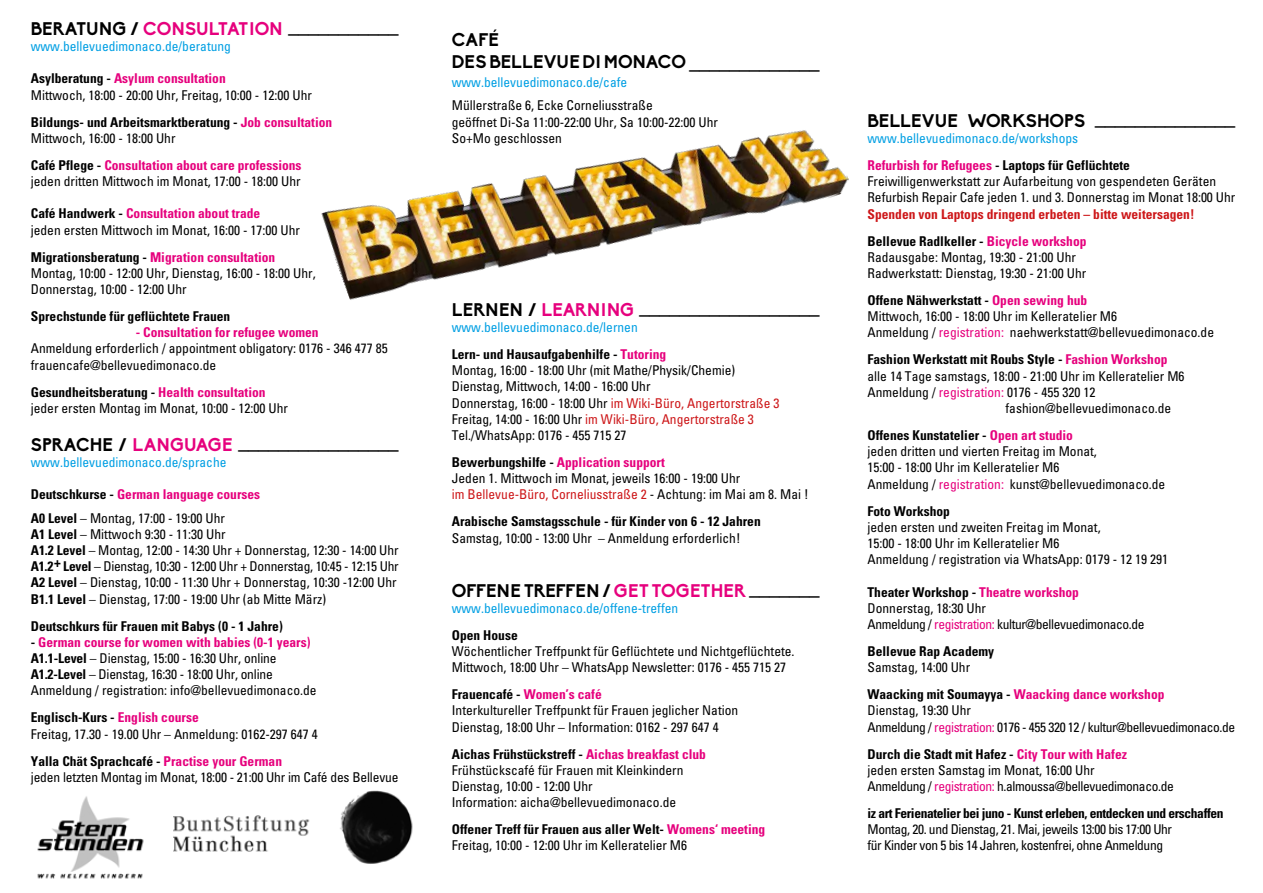
<style>
.page{position:relative;width:1263px;height:893px;background:#fff}
.page>*{position:absolute;margin:0;border:0;box-sizing:border-box;transform-origin:0 0}
.t1{font:700 18px/21.6px "Biko";color:#000}
.t2{font:18px "Arial";color:#000}
.t3{font:700 18px "Biko";color:#e6007d}
.t4{font:condensed 13.5px/16.2px "Univers";color:#000}
.t5{font:condensed 13.5px/16.2px "Univers";letter-spacing:-.03em;color:#000}
.t6{font:700 condensed 13.5px/16.2px "Univers";color:#000}
.t7{font:condensed 13.5px/27px "Univers";color:#009fe3}
.t8{font:700 condensed 13.5px/27px "Univers";color:#e6007d}
.t9{font:700 condensed 13.5px/27px "Univers";color:#cd1719}
.t10{font:700 condensed 13.5px "Univers";letter-spacing:-.03em;color:#000}
.s1{color:#000}
.s2{font-weight:700}
.s3{font-weight:700;color:#e6007d}
.s4{color:#e6007d}
.s5{font-weight:400}
.s6{font-family:"Biko";font-weight:700}
.s7{font-family:"Biko";font-weight:700;color:#e6007d}
.s8{font-family:"Arial";font-weight:400}
.s9{font-weight:700;color:#000}
.s10{color:#cd1719}
.s11{font-weight:400;color:#000}
</style>
<div class="page">
<img style="left:174px;top:790px;width:239px;height:74px">
<img style="left:37px;top:796px;width:107px;height:83px">
<img style="left:321px;top:130px;width:528px;height:170px">
<h1 class="t3" style="left:31px;top:18px;width:369px"><span class="s1">BERATUNG /</span> CONSULTATION <sup>___________</sup></h1>
<p class="t7" style="left:31px;top:32px;width:202px">www.bellevuedimonaco.de/beratung</p>
<p class="t4" style="left:31px;top:70px;width:283px"><span class="s2">Asylberatung -</span> <span class="s3">Asylum consultation<br></span>Mittwoch, 18:00 - 20:00 Uhr, Freitag, 10:00 - 12:00 Uhr</p>
<p class="t6" style="left:31px;top:113px;width:303px">Bildungs- und Arbeitsmarktberatung - <span class="s4">Job consultation<br></span><span class="s5">Mittwoch, 16:00 - 18:00 Uhr</span></p>
<p class="t4" style="left:31px;top:157px;width:272px"><span class="s2">Café Pflege -</span> <span class="s3">Consultation about care professions </span>jeden dritten Mittwoch im Monat, 17:00 - 18:00 Uhr</p>
<p class="t4" style="left:31px;top:205px;width:271px"><span class="s2">Café Handwerk -</span> <span class="s3">Consultation about trade<br></span>jeden ersten Mittwoch im Monat, 16:00 - 17:00 Uhr</p>
<p class="t4" style="left:31px;top:248px;width:286px"><span class="s2">Migrationsberatung -</span> <span class="s3">Migration consultation<br></span>Montag, 10:00 - 12:00 Uhr, Dienstag, 16:00 - 18:00 Uhr,<br>Donnerstag, 10:00 - 12:00 Uhr</p>
<p class="t6" style="left:31px;top:308px;width:201px">Sprechstunde für geflüchtete Frauen</p>
<p class="t8" style="left:136px;top:319px;width:184px">- Consultation for refugee women</p>
<p class="t4" style="left:31px;top:340px;width:358px">Anmeldung erforderlich / appointment obligatory: 0176 - 346 477 85 frauencafe@bellevuedimonaco.de</p>
<p class="t4" style="left:31px;top:383px;width:259px"><span class="s2">Gesundheitsberatung -</span> <span class="s3">Health consultation </span>jeder ersten Montag im Monat, 10:00 - 12:00 Uhr</p>
<h1 class="t2" style="left:31px;top:429px;width:369px"><span class="s6">SPRACHE /</span> <span class="s7">LANGUAGE</span> ________________</h1>
<p class="t7" style="left:31px;top:448px;width:197px">www.bellevuedimonaco.de/sprache</p>
<p class="t4" style="left:31px;top:482px;width:231px;line-height:23.4px"><span class="s2">Deutschkurse -</span> <span class="s3">German language courses<br></span><span class="s2">A0 Level</span> – Montag, 17:00 - 19:00 Uhr</p>
<p class="t4" style="left:31px;top:525px;width:369px"><span class="s2">A1 Level</span> – Mittwoch 9:30 - 11:30 Uhr<br><span class="s2">A1.2 Level</span> – Montag, 12:00 - 14:30 Uhr + Donnerstag, 12:30 - 14:00 Uhr <span class="s2">A1.2</span><sup>+</sup> <span class="s2">Level</span> – Dienstag, 10:30 - 12:00 Uhr + Donnerstag, 10:45 - 12:15 Uhr <span class="s2">A2 Level</span> – Dienstag, 10:00 - 11:30 Uhr + Donnerstag, 10:30 -12:00 Uhr <span class="s2">B1.1 Level</span> – Dienstag, 17:00 - 19:00 Uhr (ab Mitte März)</p>
<p class="t6" style="left:31px;top:617px;width:253px">Deutschkurs für Frauen mit Babys (0 - 1 Jahre)</p>
<p class="t4" style="left:31px;top:634px;width:287px"><span class="s2">-</span> <span class="s3">German course for women with babies (0-1 years)<br></span><span class="s2">A1.1-Level</span> – Dienstag, 15:00 - 16:30 Uhr, online <span class="s2">A1.2-Level</span> – Dienstag, 16:30 - 18:00 Uhr, online Anmeldung / registration: info@bellevuedimonaco.de</p>
<p class="t4" style="left:31px;top:709px;width:289px"><span class="s2">Englisch-Kurs -</span> <span class="s3">English course<br></span>Freitag, 17.30 - 19.00 Uhr – Anmeldung: 0162-297 647 4</p>
<p class="t4" style="left:31px;top:752px;width:369px"><span class="s2">Yalla Chät Sprachcafé -</span> <span class="s3">Practise your German<br></span>jeden letzten Montag im Monat, 18:00 - 21:00 Uhr im Café des Bellevue</p>
<h1 class="t1" style="left:452px;top:29px;width:369px">CAFÉ<br>DES BELLEVUE DI MONACO <span class="s8">_____________</span></h1>
<p class="t7" style="left:452px;top:68px;width:177px">www.bellevuedimonaco.de/cafe</p>
<p class="t4" style="left:452px;top:97px;width:268px">Müllerstraße 6, Ecke Corneliusstraße<br>geöffnet Di-Sa 11:00-22:00 Uhr, Sa 10:00-22:00 Uhr<br>So+Mo geschlossen</p>
<h1 class="t2" style="left:452px;top:295px;width:369px"><span class="s6">LERNEN /</span> <span class="s7">LEARNING</span> __________________</h1>
<p class="t7" style="left:452px;top:313px;width:216px">www.bellevuedimonaco.de/lernen<br><span class="s9">Lern- und Hausaufgabenhilfe -</span> <span class="s3">Tutoring</span></p>
<p class="t4" style="left:452px;top:362px;width:329px">Montag, 16:00 - 18:00 Uhr (mit Mathe/Physik/Chemie)<br>Dienstag, Mittwoch, 14:00 - 16:00 Uhr<br>Donnerstag, 16:00 - 18:00 Uhr <span class="s10">im Wiki-Büro, Angertorstraße 3<br></span>Freitag, 14:00 - 16:00 Uhr <span class="s10">im Wiki-Büro, Angertorstraße 3<br></span>Tel./WhatsApp: 0176 - 455 715 27</p>
<p class="t4" style="left:452px;top:454px;width:358px"><span class="s2">Bewerbungshilfe -</span> <span class="s3">Application support<br></span>Jeden 1. Mittwoch im Monat, jeweils 16:00 - 19:00 Uhr<br><span class="s10">im Bellevue-Büro, Corneliusstraße 2</span> - Achtung: im Mai am 8. Mai !</p>
<p class="t6" style="left:452px;top:513px;width:310px">Arabische Samstagsschule - für Kinder von 6 - 12 Jahren</p>
<p class="t4" style="left:452px;top:529px;width:290px">Samstag, 10:00 - 13:00 Uhr – Anmeldung erforderlich!</p>
<h1 class="t1" style="left:452px;top:580px;width:369px">OFFENE TREFFEN / <span class="s4">GET TOGETHER</span> <sup>_______</sup></h1>
<p class="t7" style="left:452px;top:594px;width:228px">www.bellevuedimonaco.de/offene-treffen</p>
<p class="t6" style="left:452px;top:627px;width:67px">Open House</p>
<p class="t4" style="left:452px;top:643px;width:344px">Wöchentlicher Treffpunkt für Geflüchtete und Nichtgeflüchtete.<br>Mittwoch, 18:00 Uhr – WhatsApp Newsletter: 0176 - 455 715 27</p>
<p class="t4" style="left:452px;top:686px;width:288px"><span class="s2">Frauencafé -</span> <span class="s3">Women’s café<br></span>Interkultureller Treffpunkt für Frauen jeglicher Nation<br>Dienstag, 18:00 Uhr – Information: 0162 - 297 647 4</p>
<p class="t4" style="left:452px;top:745px;width:256px"><span class="s2">Aichas Frühstückstreff -</span> <span class="s3">Aichas breakfast club </span>Frühstückscafé für Frauen mit Kleinkindern Dienstag, 10:00 - 12:00 Uhr<br>Information: aicha@bellevuedimonaco.de</p>
<p class="t4" style="left:452px;top:821px;width:315px"><span class="s2">Offener Treff für Frauen aus aller Welt-</span> <span class="s3">Womens‘ meeting<br></span>Freitag, 10:00 - 12:00 Uhr im Kelleratelier M6</p>
<h1 class="t1" style="left:867px;top:110px;width:369px">BELLEVUE WORKSHOPS <sup>______________</sup></h1>
<p class="t7" style="left:867px;top:124px;width:264px">www.bellevuedimonaco.de/workshops<br><span class="s3">Refurbish for Refugees</span> <span class="s9">- Laptops für Geflüchtete</span></p>
<p class="t4" style="left:867px;top:173px;width:369px">Freiwilligenwerkstatt zur Aufarbeitung von gespendeten Geräten<br>Refurbish Repair Cafe jeden 1. und 3. Donnerstag im Monat 18:00 Uhr</p>
<p class="t9" style="left:867px;top:200px;width:328px">Spenden von Laptops dringend erbeten – bitte weitersagen!<br><span class="s1">Bellevue Radlkeller -</span> <span class="s4">Bicycle workshop</span></p>
<p class="t4" style="left:867px;top:249px;width:220px">Radausgabe: Montag, 19:30 - 21:00 Uhr<br>Radwerkstatt: Dienstag, 19:30 - 21:00 Uhr</p>
<p class="t4" style="left:867px;top:292px;width:348px"><span class="s2">Offene Nähwerkstatt -</span> <span class="s3">Open sewing hub<br></span>Mittwoch, 16:00 - 18:00 Uhr im Kelleratelier M6<br>Anmeldung / <span class="s4">registration:</span> naehwerkstatt@bellevuedimonaco.de</p>
<p class="t6" style="left:867px;top:351px;width:301px">Fashion Werkstatt mit Roubs Style - <span class="s4">Fashion Workshop</span></p>
<p class="t4" style="left:867px;top:367px;width:319px">alle 14 Tage samstags, 18:00 - 21:00 Uhr im Kelleratelier M6</p>
<p class="t4" style="left:867px;top:384px;width:229px">Anmeldung / <span class="s4">registration:</span> 0176 - 455 320 12</p>
<p class="t4" style="left:1005px;top:400px;width:167px">fashion@bellevuedimonaco.de</p>
<p class="t4" style="left:867px;top:427px;width:299px"><span class="s2">Offenes Kunstatelier -</span> <span class="s3">Open art studio<br></span>jeden dritten und vierten Freitag im Monat,<br>15:00 - 18:00 Uhr im Kelleratelier M6<br>Anmeldung / <span class="s4">registration:</span> kunst@bellevuedimonaco.de</p>
<p class="t6" style="left:867px;top:502px;width:84px">Foto Workshop</p>
<p class="t4" style="left:867px;top:519px;width:302px">jeden ersten und zweiten Freitag im Monat,<br>15:00 - 18:00 Uhr im Kelleratelier M6<br>Anmeldung / registration via WhatsApp: 0179 - 12 19 291</p>
<p class="t5" style="left:867px;top:583px;width:279px"><span class="s2">Theater Workshop -</span> <span class="s3">Theatre workshop<br></span>Donnerstag, 18:30 Uhr<br>Anmeldung / <span class="s4">registration:</span> kultur@bellevuedimonaco.de</p>
<p class="t6" style="left:867px;top:643px;width:128px">Bellevue Rap Academy</p>
<p class="t8" style="left:867px;top:654px;width:298px"><span class="s11">Samstag, 14:00 Uhr<br></span><span class="s1">Waacking mit Soumayya -</span> Waacking dance workshop</p>
<p class="t5" style="left:867px;top:702px;width:369px">Dienstag, 19:30 Uhr<br>Anmeldung / <span class="s4">registration:</span> 0176 - 455 320 12 / kultur@bellevuedimonaco.de</p>
<p class="t5" style="left:867px;top:745px;width:308px"><span class="s2">Durch die Stadt mit Hafez -</span> <span class="s3">City Tour with Hafez<br></span>jeden ersten Samstag im Monat, 16:00 Uhr<br>Anmeldung / <span class="s4">registration:</span> h.almoussa@bellevuedimonaco.de</p>
<p class="t10" style="left:867px;top:805px;width:358px">iz art Ferienatelier bei juno - Kunst erleben, entdecken und erschaffen</p>
<p class="t5" style="left:867px;top:821px;width:306px">Montag, 20. und Dienstag, 21. Mai, jeweils 13:00 bis 17:00 Uhr für Kinder von 5 bis 14 Jahren, kostenfrei, ohne Anmeldung</p>
</div>
